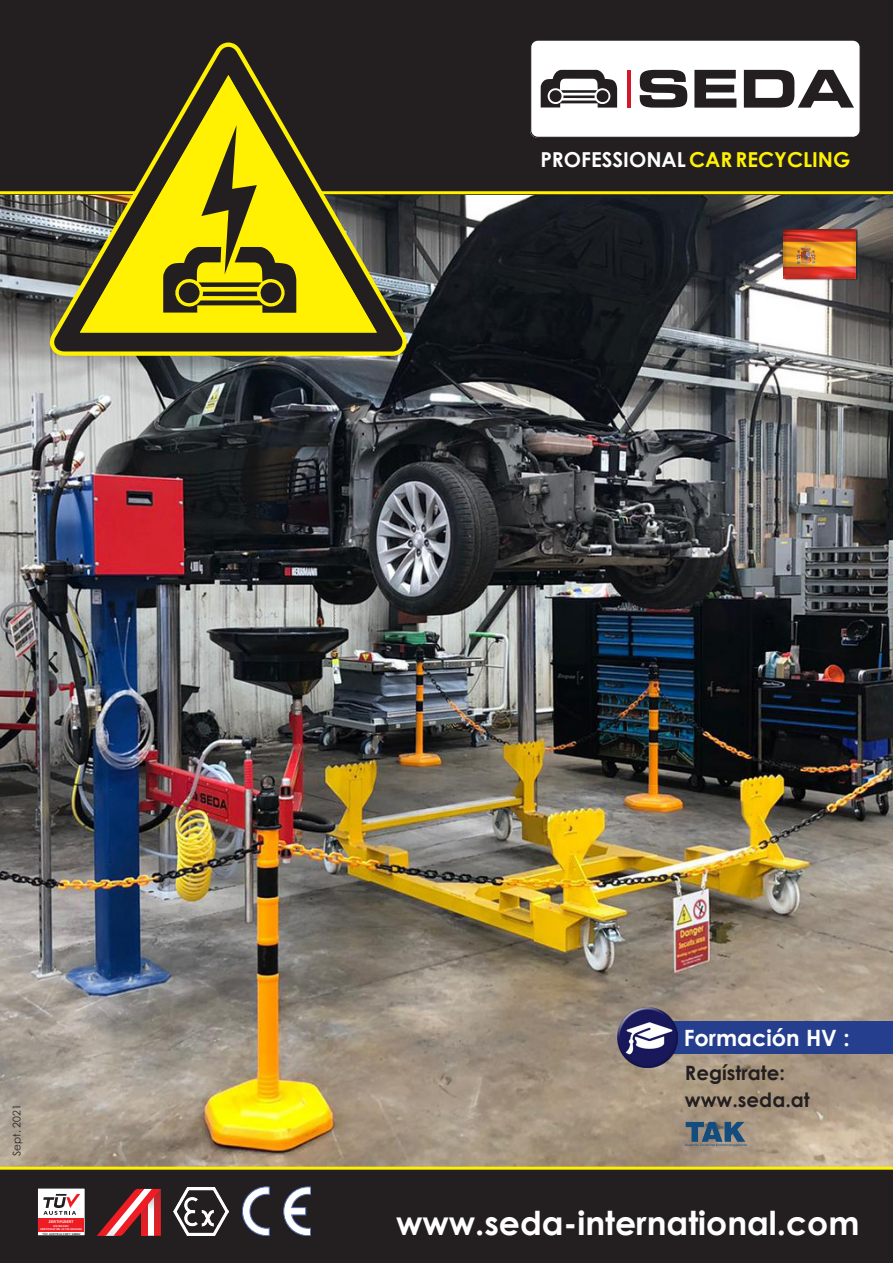
<style>
.page{position:relative;width:893px;height:1263px;background:#fff}
.page>*{position:absolute;margin:0;border:0;box-sizing:border-box;transform-origin:0 0}
.t1{font:700 33px "Century Gothic";color:#fff}
.t2{font:700 22.5px "Century Gothic";color:#fff}
.t3{font:700 20.55px "Century Gothic";color:#fff}
.t4{font:700 19.8px "Century Gothic";color:#231f20}
.t5{font:10.5px "Century Gothic";color:#231f20}
.t6{font:700 3.6px "Arial";letter-spacing:.02em;color:#fff}
.t7{font:700 2.55px/4.9px "Arial";letter-spacing:.02em;color:#fff;text-align:center}
.s1{color:#fff101}
.s2{color:#231f20}
</style>
<div class="page">
<img style="left:0;top:194px;width:893px;height:972px">
<div style="left:0;top:1168px;width:893px;height:95px;background:#231f20"></div>
<div style="left:37px;top:1188px;width:48px;height:48px;background:#fff"></div>
<div style="left:37px;top:1188px;width:48px;height:48px;border:1px solid #231f20"></div>
<div style="left:38px;top:1218px;width:46px;height:14px;background:#ee1d23"></div>
<svg style="left:43px;top:1194px;width:37px;height:21px"></svg>
<svg style="left:284px;top:1187px;width:27px;height:49px"></svg>
<svg style="left:242px;top:1187px;width:27px;height:49px"></svg>
<svg style="left:97px;top:1189px;width:64px;height:47px"></svg>
<img style="left:173px;top:1188px;width:56px;height:48px">
<div style="left:0;top:0;width:893px;height:194px;background:#231f20"></div>
<hr style="left:0;top:191px;width:893px;height:3px;background:#fff101">
<hr style="left:0;top:1167px;width:893px;height:3px;background:#fff101">
<svg style="left:530px;top:40px;width:330px;height:98px"></svg>
<svg style="left:50px;top:43px;width:357px;height:313px"></svg>
<svg style="left:80px;top:75px;width:297px;height:258px;fill:#231f20"></svg>
<svg style="left:163px;top:125px;width:133px;height:188px;background:#aca20c"></svg>
<svg style="left:685px;top:1122px;width:62px;height:24px"></svg>
<div style="left:653px;top:1022px;width:240px;height:32px;background:#253f8e"></div>
<img style="left:617px;top:1008px;width:60px;height:60px">
<div style="left:783px;top:227px;width:76px;height:55px;background:#231f20;opacity:.5"></div>
<p class="t3" style="left:540px;top:146px;width:312px">PROFESSIONAL <span class="s1">CAR RECYCLING</span></p>
<p class="t5" style="left:10px;top:1156px;width:53px;rotate:-90deg">Sept. 2021</p>
<p class="t6" style="left:49px;top:1219px;width:26px">ZERTIFIZIERT</p>
<p class="t7" style="left:54px;top:1223px;width:17px">EN ISO 9001</p>
<p class="t7" style="left:41px;top:1226px;width:43px">ZERTIFIKAT NR. 20 100 82003404<br><span class="s2">TÜV AUSTRIA CERT GMBH</span></p>
<p class="t2" style="left:684px;top:1023px;width:167px">Formación HV :</p>
<p class="t4" style="left:685px;top:1060px;width:102px">Regístrate:</p>
<p class="t4" style="left:685px;top:1087px;width:126px">www.seda.at</p>
<p class="t1" style="left:396px;top:1202px;width:465px">www.seda-international.com</p>
</div>
